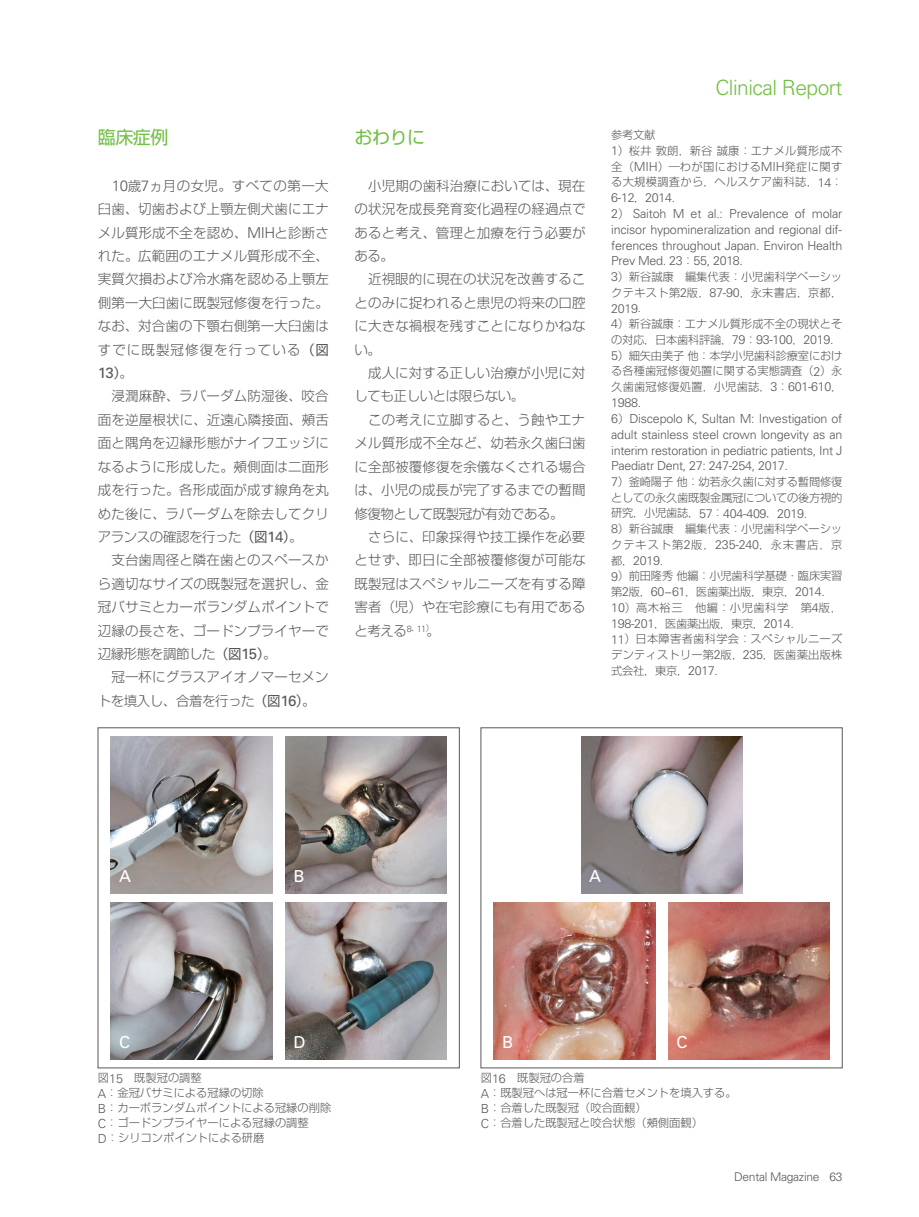
<style>
.page{position:relative;width:919px;height:1217px;background:#fff}
.page>*{position:absolute;margin:0;border:0;box-sizing:border-box;transform-origin:0 0}
.t1{font:300 21px "Univers";letter-spacing:-.025em;color:#71bf44}
.t2{font:18px "Shin Go Pro";letter-spacing:-.025em;color:#71bf44}
.t3{font:16.5px "Univers";color:#fff}
.t4{font:14.85px "Univers";color:#57585a}
.t5{font:300 13.5px/23.4px "Shin Go Pro";letter-spacing:.005em;color:#57585a;text-align:justify}
.t6{font:300 12.45px/15.8px "Univers";letter-spacing:-.025em;color:#57585a;text-align:justify}
.t7{font:300 12px "Univers";letter-spacing:-.025em;color:#57585a}
.t8{font:300 11.25px/15.8px "Shin Go Pro";color:#57585a}
.t9{font:300 11.25px/15.8px "Shin Go Pro";letter-spacing:-.025em;color:#57585a}
.t10{font:300 11.25px "Shin Go Pro";letter-spacing:.05em;color:#57585a}
.s1{font-family:"Univers";font-size:15px}
.s2{font-weight:400}
.s3{font-family:"Shin Go Pro";font-size:13.5px}
.s4{font-family:"Shin Go Pro";font-weight:300;font-size:13.5px}
.s5{font-family:"Univers";font-weight:400;font-size:14.85px}
.s6{font-family:"Univers";font-size:12.45px}
.s7{font-family:"Shin Go Pro";font-size:11.25px}
</style>
<div class="page">
<img style="left:111px;top:736px;width:161px;height:157px">
<img style="left:285px;top:736px;width:161px;height:157px">
<img style="left:111px;top:902px;width:161px;height:157px">
<img style="left:285px;top:902px;width:161px;height:157px">
<img style="left:581px;top:736px;width:161px;height:157px">
<img style="left:494px;top:902px;width:161px;height:157px">
<img style="left:668px;top:902px;width:161px;height:157px">
<p class="t2" style="left:98px;top:130px;width:72px">臨床症例</p>
<p class="t5" style="left:98px;top:176px;width:233px;text-indent:14px"><span class="s1">10</span>歳<span class="s1">7</span>ヵ月の女児。すべての第一大臼歯、切歯および上顎左側犬歯にエナメル質形成不全を認め、<span class="s1">MIH</span>と診断された。広範囲のエナメル質形成不全、実質欠損および冷水痛を認める上顎左側第一大臼歯に既製冠修復を行った。なお、対合歯の下顎右側第一大臼歯はすでに既製冠修復を行っている<span class="s2">（図</span></p>
<p class="t4" style="left:98px;top:367px;width:37px">13<span class="s3">）</span><span class="s4">。</span></p>
<p class="t5" style="left:98px;top:386px;width:233px">　浸潤麻酔、ラバーダム防湿後、咬合面を逆屋根状に、近遠心隣接面、頰舌面と隅角を辺縁形態がナイフエッジになるように形成した。頰側面は二面形成を行った。各形成面が成す線角を丸めた後に、ラバーダムを除去してクリアランスの確認を行った<span class="s2">（図</span><span class="s5">14</span><span class="s2">）</span>。</p>
<p class="t5" style="left:98px;top:550px;width:233px">　支台歯周径と隣在歯とのスペースから適切なサイズの既製冠を選択し、金冠バサミとカーボランダムポイントで辺縁の長さを、ゴードンプライヤーで辺縁形態を調節した<span class="s2">（図</span><span class="s5">15</span><span class="s2">）</span>。</p>
<p class="t5" style="left:98px;top:667px;width:232px">　冠一杯にグラスアイオノマーセメントを填入し、合着を行った<span class="s2">（図</span><span class="s5">16</span><span class="s2">）</span>。</p>
<p class="t2" style="left:354px;top:130px;width:72px">おわりに</p>
<p class="t5" style="left:354px;top:176px;width:233px">　小児期の歯科治療においては、現在の状況を成長発育変化過程の経過点であると考え、管理と加療を行う必要がある。</p>
<p class="t5" style="left:354px;top:269px;width:233px;text-indent:14px">近視眼的に現在の状況を改善することのみに捉われると患児の将来の口腔に大きな禍根を残すことになりかねない。</p>
<p class="t5" style="left:354px;top:363px;width:232px;text-indent:14px">成人に対する正しい治療が小児に対しても正しいとは限らない。</p>
<p class="t5" style="left:354px;top:410px;width:233px">　この考えに立脚すると、う蝕やエナメル質形成不全など、幼若永久歯臼歯に全部被覆修復を余儀なくされる場合は、小児の成長が完了するまでの暫間修復物として既製冠が有効である。</p>
<p class="t5" style="left:354px;top:527px;width:233px">　さらに、印象採得や技工操作を必要とせず、即日に全部被覆修復が可能な既製冠はスペシャルニーズを有する障害者（児）や在宅診療にも有用であると考える<sup>8</sup><sup>、</sup><sup>11</sup><sup>）</sup>。</p>
<p class="t1" style="left:715px;top:79px;width:128px">Clinical Report</p>
<p class="t8" style="left:611px;top:128px;width:46px">参考文献</p>
<p class="t8" style="left:611px;top:144px;width:233px;text-align:justify"><span class="s6">1</span>）桜井敦朗，新谷誠康：エナメル質形成不全（<span class="s6">MIH</span>）―わが国における<span class="s6">MIH</span>発症に関する大規模調査から，ヘルスケア歯科誌，<span class="s6">14</span>：</p>
<p class="t6" style="left:611px;top:191px;width:73px">6-12<span class="s7">，</span>2014<span class="s7">．</span></p>
<p class="t6" style="left:611px;top:207px;width:233px">2<span class="s7">）</span> Saitoh M et al.: Prevalence of molar incisor hypomineralization and regional dif&shy;ferences throughout Japan. Environ Health Prev Med. 23<span class="s7">：</span>55, 2018.</p>
<p class="t8" style="left:611px;top:270px;width:233px"><span class="s6">3</span>）新谷誠康　編集代表：小児歯科学ベーシックテキスト第<span class="s6">2</span>版，<span class="s6">87-90</span>，永末書店，京都，</p>
<p class="t6" style="left:611px;top:301px;width:39px">2019<span class="s7">．</span></p>
<p class="t8" style="left:611px;top:317px;width:233px"><span class="s6">4</span>）新谷誠康：エナメル質形成不全の現状とその対応，日本歯科評論，<span class="s6">79</span>：<span class="s6">93-100</span>，<span class="s6">2019.</span></p>
<p class="t8" style="left:611px;top:349px;width:233px;text-align:justify"><span class="s6">5</span>）細矢由美子他：本学小児歯科診療室における各種歯冠修復処置に関する実態調査（<span class="s6">2</span>）永久歯歯冠修復処置，小児歯誌，<span class="s6">3</span>：<span class="s6">601-610</span>，</p>
<p class="t6" style="left:611px;top:396px;width:31px">1988.</p>
<p class="t6" style="left:611px;top:412px;width:233px">6<span class="s7">）</span>Discepolo K, Sultan M: Investigation of adult stainless steel crown longevity as an interim restoration in pediatric patients, Int J Paediatr Dent, 27: 247-254, 2017.</p>
<p class="t9" style="left:611px;top:475px;width:233px"><span class="s6">7</span>）釜崎陽子他：幼若永久歯に対する暫間修復としての永久歯既製金属冠についての後方視的</p>
<p class="t6" style="left:611px;top:506px;width:197px"><span class="s7">研究，小児歯誌，</span>57<span class="s7">：</span>404-409<span class="s7">，</span>2019.</p>
<p class="t8" style="left:611px;top:522px;width:233px"><span class="s6">8</span>）新谷誠康　編集代表：小児歯科学ベーシックテキスト第<span class="s6">2</span>版，<span class="s6">235-240</span>，永末書店，京</p>
<p class="t6" style="left:611px;top:553px;width:61px"><span class="s7">都，</span>2019<span class="s7">．</span></p>
<p class="t8" style="left:611px;top:569px;width:233px"><span class="s6">9</span>）前田隆秀他編：小児歯科学基礎・臨床実習第<span class="s6">2</span>版，<span class="s6">60−61</span>，医歯薬出版，東京，<span class="s6">2014.</span></p>
<p class="t10" style="left:611px;top:603px;width:232px"><span class="s6">10</span>）高木裕三　他編：小児歯科学　第<span class="s6">4</span>版，</p>
<p class="t6" style="left:611px;top:616px;width:184px">198-201<span class="s7">，医歯薬出版，東京，</span>2014.</p>
<p class="t8" style="left:611px;top:632px;width:233px;text-align:justify"><span class="s6">11</span>）日本障害者歯科学会：スペシャルニーズデンティストリー第<span class="s6">2</span>版，<span class="s6">235</span>，医歯薬出版株式会社，東京，<span class="s6">2017.</span></p>
<p class="t3" style="left:119px;top:870px;width:13px">A</p>
<p class="t3" style="left:293px;top:870px;width:13px">B</p>
<p class="t3" style="left:589px;top:870px;width:13px">A</p>
<p class="t3" style="left:119px;top:1035px;width:13px">C</p>
<p class="t3" style="left:293px;top:1035px;width:13px">D</p>
<p class="t3" style="left:502px;top:1035px;width:13px">B</p>
<p class="t3" style="left:676px;top:1035px;width:13px">C</p>
<p class="t8" style="left:98px;top:1071px;width:105px">図<span class="s6">15</span>　既製冠の調整</p>
<p class="t8" style="left:98px;top:1086px;width:167px"><span class="s6">A</span>：金冠バサミによる冠縁の切除</p>
<p class="t8" style="left:98px;top:1101px;width:235px"><span class="s6">B</span>：カーボランダムポイントによる冠縁の削除</p>
<p class="t8" style="left:98px;top:1116px;width:212px"><span class="s6">C</span>：ゴードンプライヤーによる冠縁の調整</p>
<p class="t8" style="left:98px;top:1131px;width:168px"><span class="s6">D</span>：シリコンポイントによる研磨</p>
<p class="t8" style="left:480px;top:1071px;width:105px">図<span class="s6">16</span>　既製冠の合着</p>
<p class="t8" style="left:480px;top:1086px;width:257px"><span class="s6">A</span>：既製冠へは冠一杯に合着セメントを填入する。</p>
<p class="t8" style="left:480px;top:1101px;width:167px"><span class="s6">B</span>：合着した既製冠（咬合面観）</p>
<p class="t8" style="left:480px;top:1116px;width:224px"><span class="s6">C</span>：合着した既製冠と咬合状態（頰側面観）</p>
<p class="t7" style="left:734px;top:1171px;width:87px">Dental Magazine</p>
<p class="t7" style="left:829px;top:1171px;width:15px">63</p>
</div>
